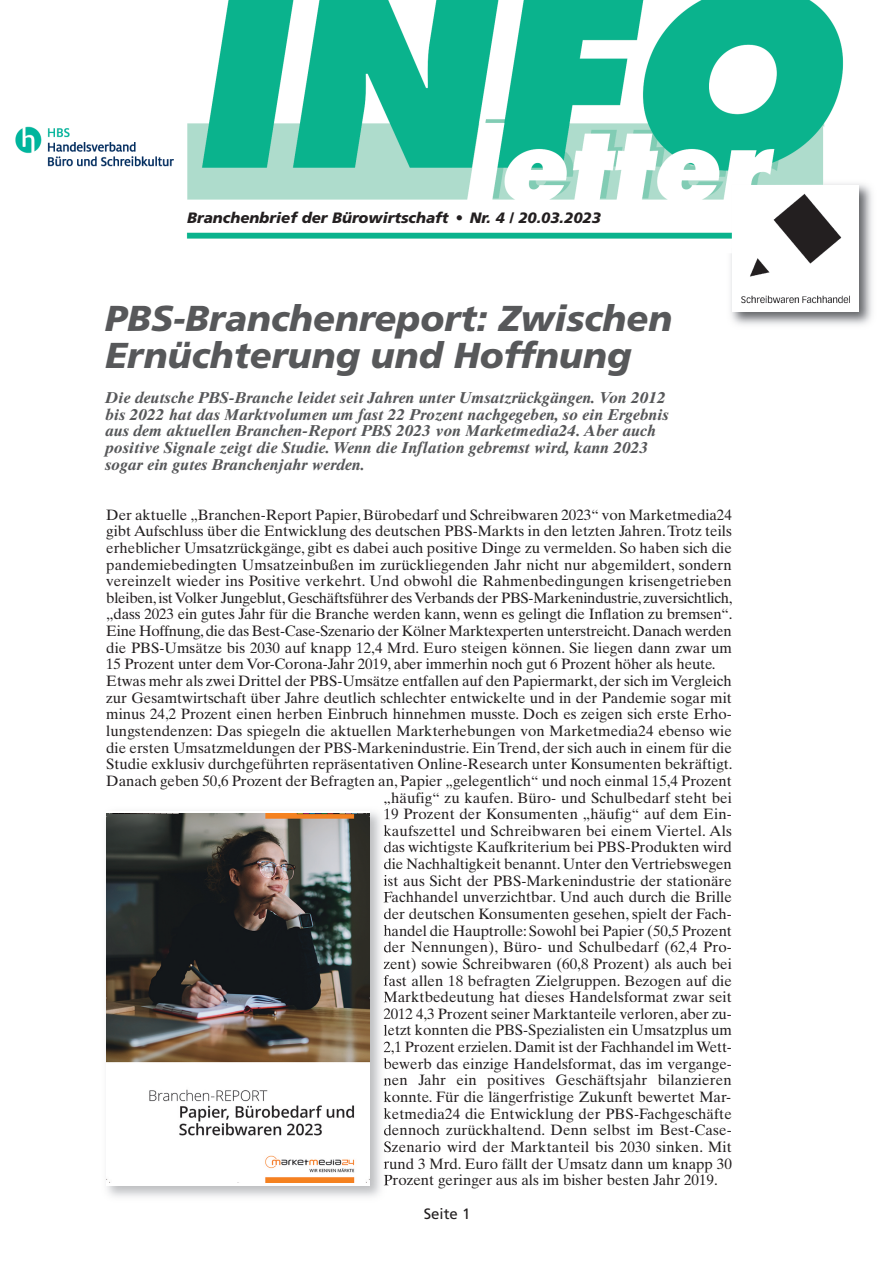
<style>
.page{position:relative;width:893px;height:1263px;background:#fff}
.page>*{position:absolute;margin:0;border:0;box-sizing:border-box;transform-origin:0 0}
.t1{font:italic 900 36px/37.5px "Frutiger";color:#57585a}
.t2{font:italic 700 15.75px/16.6px "Times Ten";color:#57585a}
.t3{font:15px "Times Ten";color:#231f20}
.t4{font:15px "Times Ten";letter-spacing:-.02em;color:#231f20}
.t5{font:italic 900 15px "Frutiger";color:#231f20}
.t6{font:15px "Frutiger";color:#231f20}
</style>
<div class="page">
<img style="left:730px;top:253px;width:142px;height:72px">
<img style="left:732px;top:253px;width:126px;height:58px">
<svg style="left:186px;top:183px;width:686px;height:70px"></svg>
<svg style="left:187px;top:61px;width:663px;height:187px"></svg>
<img style="left:187px;top:0;width:656px;height:240px">
<img style="left:15px;top:126px;width:159px;height:41px">
<svg style="left:384px;top:804px;width:5px;height:15px"></svg>
<svg style="left:384px;top:825px;width:5px;height:11px"></svg>
<svg style="left:384px;top:842px;width:5px;height:27px"></svg>
<svg style="left:384px;top:875px;width:5px;height:11px"></svg>
<svg style="left:384px;top:892px;width:5px;height:10px"></svg>
<svg style="left:384px;top:908px;width:5px;height:11px"></svg>
<svg style="left:384px;top:925px;width:5px;height:28px"></svg>
<svg style="left:384px;top:961px;width:5px;height:41px"></svg>
<svg style="left:384px;top:1008px;width:5px;height:61px"></svg>
<svg style="left:384px;top:1078px;width:5px;height:24px"></svg>
<svg style="left:384px;top:1108px;width:5px;height:27px"></svg>
<svg style="left:384px;top:1141px;width:5px;height:11px"></svg>
<svg style="left:384px;top:1161px;width:5px;height:25px"></svg>
<img style="left:106px;top:813px;width:264px;height:370px">
<p class="t5" style="left:187px;top:211px;width:415px">Branchenbrief der Bürowirtschaft • Nr. 4 / 20.03.2023</p>
<h1 class="t1" style="left:105px;top:302px;width:569px">PBS-Branchenreport: Zwischen<br>Ernüchterung und Hoffnung</h1>
<p class="t2" style="left:105px;top:391px;width:565px">Die deutsche PBS-Branche leidet seit Jahren unter Umsatzrückgängen. Von 2012 bis 2022 hat das Marktvolumen um fast 22 Prozent nachgegeben, so ein Ergebnis aus dem aktuellen Branchen-Report PBS 2023 von Marketmedia24. Aber auch positive Signale zeigt die Studie. Wenn die Inflation gebremst wird, kann 2023 sogar ein gutes Branchenjahr werden.</p>
<p class="t3" style="left:106px;top:509px;width:627px">Der aktuelle „Branchen-Report Papier, Bürobedarf und Schreibwaren 2023“ von Marketmedia24</p>
<p class="t3" style="left:106px;top:525px;width:627px">gibt Aufschluss über die Entwicklung des deutschen PBS-Markts in den letzten Jahren.Trotz teils</p>
<p class="t3" style="left:106px;top:542px;width:627px">erheblicher Umsatzrückgänge, gibt es dabei auch positive Dinge zu vermelden. So haben sich die</p>
<p class="t3" style="left:106px;top:559px;width:627px">pandemiebedingten Umsatzeinbußen im zurückliegenden Jahr nicht nur abgemildert, sondern</p>
<p class="t3" style="left:106px;top:575px;width:627px">vereinzelt wieder ins Positive verkehrt. Und obwohl die Rahmenbedingungen krisengetrieben</p>
<p class="t4" style="left:106px;top:592px;width:628px">bleiben,istVolker Jungeblut,Geschäftsführer desVerbands der PBS-Markenindustrie, zuversichtlich,</p>
<p class="t3" style="left:106px;top:609px;width:628px">„dass 2023 ein gutes Jahr für die Branche werden kann, wenn es gelingt die Inflation zu bremsen“.</p>
<p class="t4" style="left:106px;top:625px;width:627px">Eine Hoffnung,die das Best-Case-Szenario der Kölner Marktexperten unterstreicht.Danach werden</p>
<p class="t3" style="left:106px;top:642px;width:627px">die PBS-Umsätze bis 2030 auf knapp 12,4 Mrd. Euro steigen können. Sie liegen dann zwar um</p>
<p class="t3" style="left:106px;top:659px;width:611px">15 Prozent unter dem Vor-Corona-Jahr 2019, aber immerhin noch gut 6 Prozent höher als heute.</p>
<p class="t3" style="left:106px;top:675px;width:627px">Etwas mehr als zwei Drittel der PBS-Umsätze entfallen auf den Papiermarkt, der sich im Vergleich</p>
<p class="t3" style="left:106px;top:692px;width:627px">zur Gesamtwirtschaft über Jahre deutlich schlechter entwickelte und in der Pandemie sogar mit</p>
<p class="t3" style="left:106px;top:708px;width:627px">minus 24,2 Prozent einen herben Einbruch hinnehmen musste. Doch es zeigen sich erste Erho-</p>
<p class="t3" style="left:106px;top:725px;width:627px">lungstendenzen: Das spiegeln die aktuellen Markterhebungen von Marketmedia24 ebenso wie</p>
<p class="t3" style="left:106px;top:742px;width:627px">die ersten Umsatzmeldungen der PBS-Markenindustrie. Ein Trend, der sich auch in einem für die</p>
<p class="t3" style="left:106px;top:758px;width:628px">Studie exklusiv durchgeführten repräsentativen Online-Research unter Konsumenten bekräftigt.</p>
<p class="t3" style="left:106px;top:775px;width:627px">Danach geben 50,6 Prozent der Befragten an, Papier „gelegentlich“ und noch einmal 15,4 Prozent</p>
<p class="t3" style="left:383px;top:792px;width:350px">„häufig“ zu kaufen. Büro- und Schulbedarf steht bei</p>
<p class="t3" style="left:383px;top:808px;width:350px">19 Prozent der Konsumenten „häufig“ auf dem Ein-</p>
<p class="t3" style="left:383px;top:825px;width:350px">kaufszettel und Schreibwaren bei einem Viertel. Als</p>
<p class="t3" style="left:383px;top:842px;width:350px">das wichtigste Kaufkriterium bei PBS-Produkten wird</p>
<p class="t3" style="left:383px;top:858px;width:350px">die Nachhaltigkeit benannt. Unter den Vertriebswegen</p>
<p class="t3" style="left:383px;top:875px;width:350px">ist aus Sicht der PBS-Markenindustrie der stationäre</p>
<p class="t3" style="left:383px;top:892px;width:350px">Fachhandel unverzichtbar. Und auch durch die Brille</p>
<p class="t3" style="left:383px;top:908px;width:350px">der deutschen Konsumenten gesehen, spielt der Fach-</p>
<p class="t3" style="left:383px;top:925px;width:350px">handel die Hauptrolle: Sowohl bei Papier (50,5 Prozent</p>
<p class="t3" style="left:383px;top:941px;width:350px">der Nennungen), Büro- und Schulbedarf (62,4 Pro-</p>
<p class="t3" style="left:383px;top:958px;width:350px">zent) sowie Schreibwaren (60,8 Prozent) als auch bei</p>
<p class="t3" style="left:383px;top:975px;width:350px">fast allen 18 befragten Zielgruppen. Bezogen auf die</p>
<p class="t3" style="left:383px;top:991px;width:350px">Marktbedeutung hat dieses Handelsformat zwar seit</p>
<p class="t3" style="left:383px;top:1008px;width:350px">2012 4,3 Prozent seiner Marktanteile verloren, aber zu-</p>
<p class="t3" style="left:383px;top:1025px;width:350px">letzt konnten die PBS-Spezialisten ein Umsatzplus um</p>
<p class="t3" style="left:383px;top:1041px;width:350px">2,1 Prozent erzielen. Damit ist der Fachhandel im Wett-</p>
<p class="t3" style="left:383px;top:1058px;width:350px">bewerb das einzige Handelsformat, das im vergange-</p>
<p class="t3" style="left:383px;top:1075px;width:350px">nen Jahr ein positives Geschäftsjahr bilanzieren</p>
<p class="t3" style="left:383px;top:1091px;width:349px">konnte. Für die längerfristige Zukunft bewertet Mar-</p>
<p class="t3" style="left:383px;top:1108px;width:350px">ketmedia24 die Entwicklung der PBS-Fachgeschäfte</p>
<p class="t3" style="left:383px;top:1124px;width:350px">dennoch zurückhaltend. Denn selbst im Best-Case-</p>
<p class="t3" style="left:383px;top:1141px;width:350px">Szenario wird der Marktanteil bis 2030 sinken. Mit</p>
<p class="t3" style="left:383px;top:1158px;width:350px">rund 3 Mrd. Euro fällt der Umsatz dann um knapp 30</p>
<p class="t3" style="left:383px;top:1174px;width:336px">Prozent geringer aus als im bisher besten Jahr 2019.</p>
<p class="t6" style="left:424px;top:1208px;width:48px">Seite 1</p>
</div>
